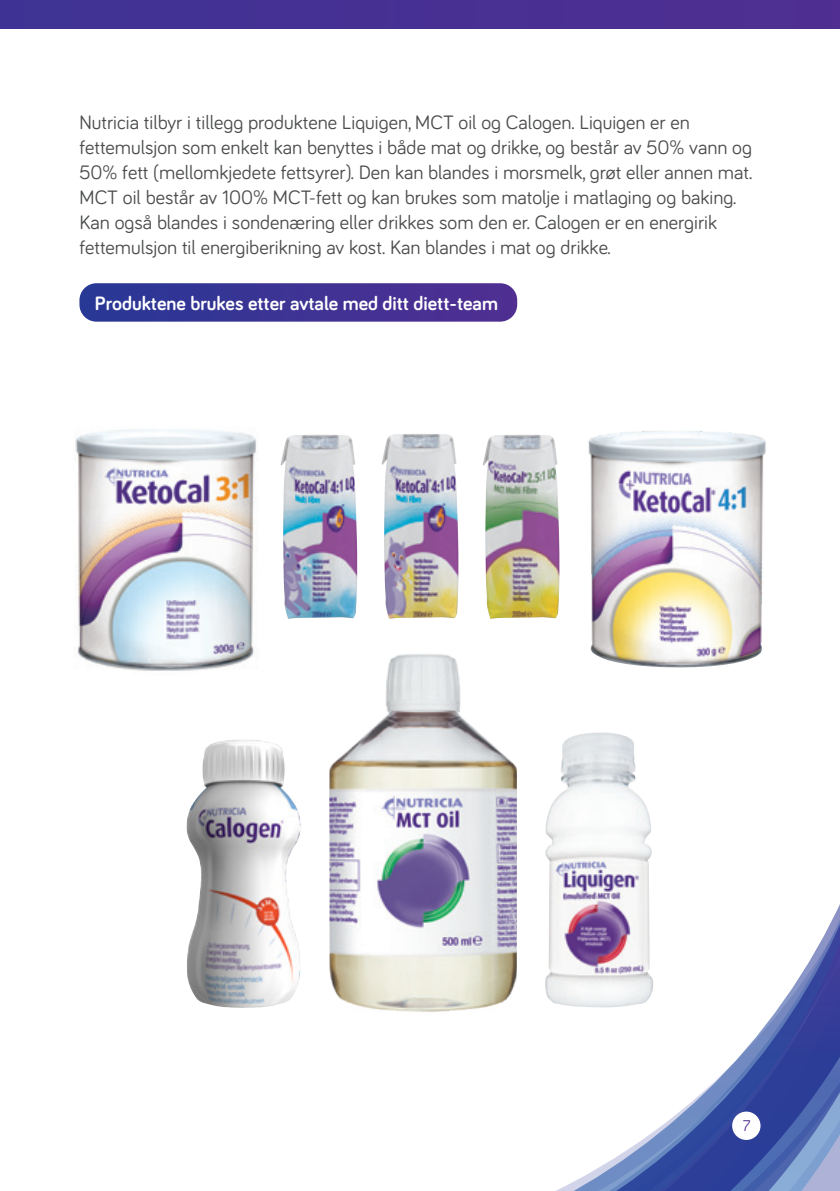
<style>
.page{position:relative;width:840px;height:1191px;background:#fff}
.page>*{position:absolute;margin:0;border:0;box-sizing:border-box;transform-origin:0 0}
.Brødtekst{font:20px/25px "Bariol";color:#4b4c4d}
.Brødtekst-2{font:700 20px "Bariol";color:#fff}
.t1{font:16px "Bariol";color:#502e92}
</style>
<div class="page">
<svg style="left:79px;top:283px;width:438px;height:39px;background:#423996"></svg>
<svg style="left:516px;top:862px;width:323px;height:329px"></svg>
<img style="left:75px;top:429px;width:183px;height:242px">
<img style="left:588px;top:431px;width:178px;height:237px">
<img style="left:329px;top:654px;width:187px;height:358px">
<img style="left:186px;top:740px;width:115px;height:268px">
<img style="left:543px;top:732px;width:112px;height:275px">
<img style="left:381px;top:434px;width:77px;height:185px">
<img style="left:482px;top:434px;width:77px;height:185px">
<img style="left:280px;top:434px;width:77px;height:185px">
<div style="left:0;top:0;width:839px;height:28px;background:#473093"></div>
<div style="left:731px;top:1111px;width:29px;height:29px;background:#fff;border-radius:50%"></div>
<p class="Brødtekst" style="left:79px;top:109px;width:674px">Nutricia tilbyr i tillegg produktene Liquigen, MCT oil og Calogen. Liquigen er en fettemulsjon som enkelt kan benyttes i både mat og drikke, og består av 50% vann og 50% fett (mellomkjedete fettsyrer). Den kan blandes i morsmelk, grøt eller annen mat.<br>MCT oil består av 100% MCT-fett og kan brukes som matolje i matlaging og baking.<br>Kan også blandes i sondenæring eller drikkes som den er. Calogen er en energirik fettemulsjon til energiberikning av kost. Kan blandes i mat og drikke.</p>
<p class="Brødtekst-2" style="left:95px;top:290px;width:404px">Produktene brukes etter avtale med ditt diett-team</p>
<p class="t1" style="left:742px;top:1114px;width:9px">7</p>
</div>
